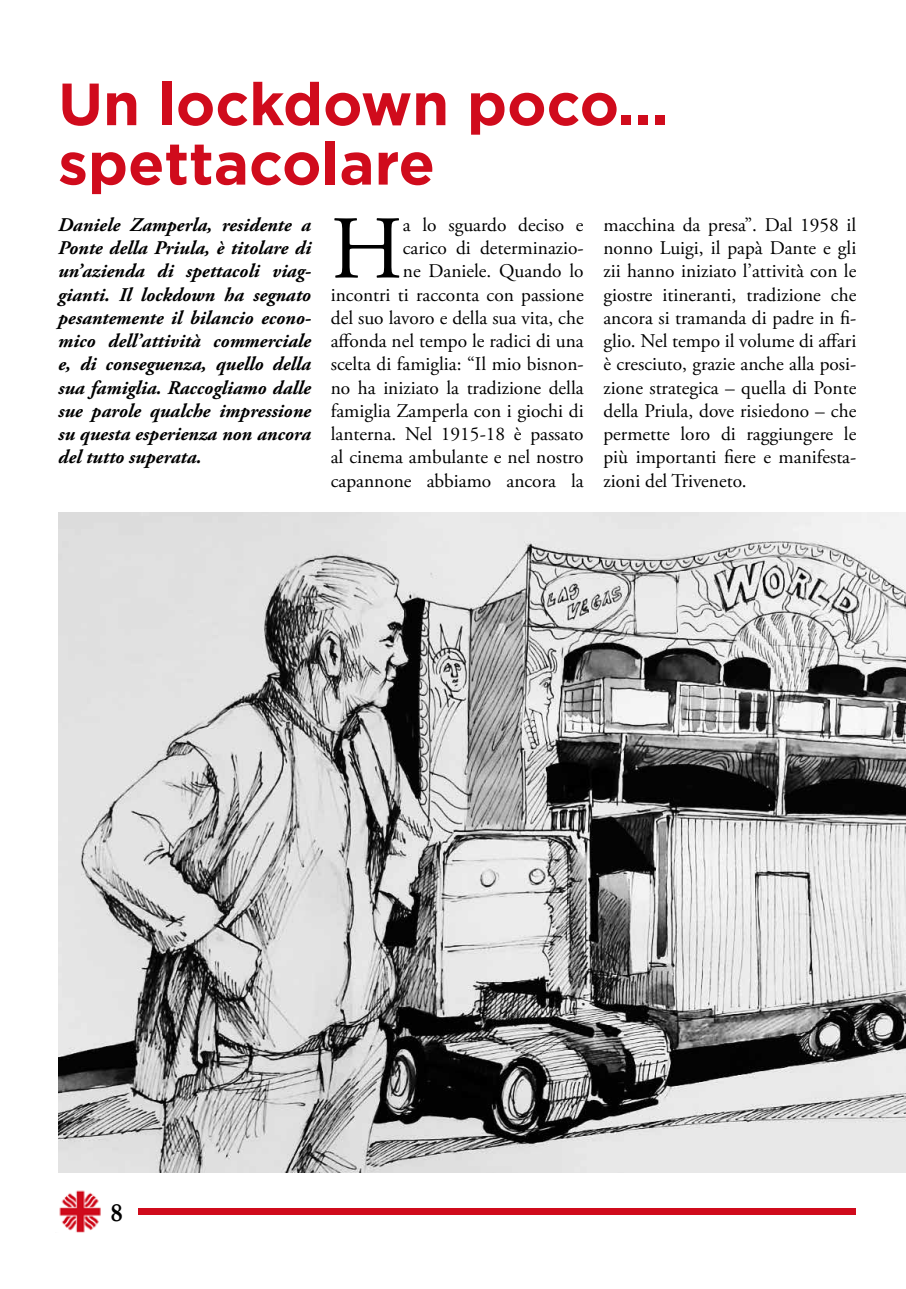
<style>
.page{position:relative;width:906px;height:1289px;background:#fff}
.page>*{position:absolute;margin:0;border:0;box-sizing:border-box;transform-origin:0 0}
.t1{font:89.4px "Adobe Garamond Pro";color:#000}
.t2{font:700 59.4px/59.4px "Gotham";color:#d00b1c}
.t3{font:700 26.4px "Garamond";color:#000}
.t4{font:19.35px/23.2px "Adobe Garamond Pro";color:#000;text-align:right}
.t5{font:italic 700 19.35px/23.2px "Adobe Garamond Pro";color:#000;text-align:justify}
</style>
<div class="page">
<img style="left:59px;top:1190px;width:42px;height:42px">
<div style="left:138px;top:1208px;width:717px;height:7px;background:#d00b1c"></div>
<img style="left:58px;top:512px;width:848px;height:660px">
<h2 class="t2" style="left:58px;top:74px;width:612px">Un lockdown poco... spettacolare</h2>
<p class="t5" style="left:58px;top:214px;width:254px">Daniele Zamperla, residente a Ponte della Priula, è titolare di un’azienda di spettacoli viag&shy;gianti. Il lockdown ha segnato pesantemente il bilancio econo&shy;mico dell’attività commerciale e, di conseguenza, quello della sua famiglia. Raccogliamo dalle sue parole qualche impressione su questa esperienza non ancora del tutto superata.</p>
<h1 class="t1" style="left:331px;top:195px;width:74px">H</h1>
<p class="t4" style="left:331px;top:214px;width:254px">a lo sguardo deciso e<br>carico di determinazio-<br>ne Daniele. Quando lo<br>incontri ti racconta con passione del suo lavoro e della sua vita, che affonda nel tempo le radici di una scelta di famiglia: “Il mio bisnon&shy;no ha iniziato la tradizione della famiglia Zamperla con i giochi di lanterna. Nel 1915-18 è passato al cinema ambulante e nel nostro capannone abbiamo ancora la</p>
<p class="t4" style="left:603px;top:214px;width:254px;text-align:justify">macchina da presa”. Dal 1958 il nonno Luigi, il papà Dante e gli zii hanno iniziato l’attività con le giostre itineranti, tradizione che ancora si tramanda di padre in fi&shy;glio. Nel tempo il volume di affari è cresciuto, grazie anche alla posi&shy;zione strategica – quella di Ponte della Priula, dove risiedono – che permette loro di raggiungere le più importanti fiere e manifesta&shy;zioni del Triveneto.</p>
<h3 class="t3" style="left:110px;top:1194px;width:14px">8</h3>
</div>
